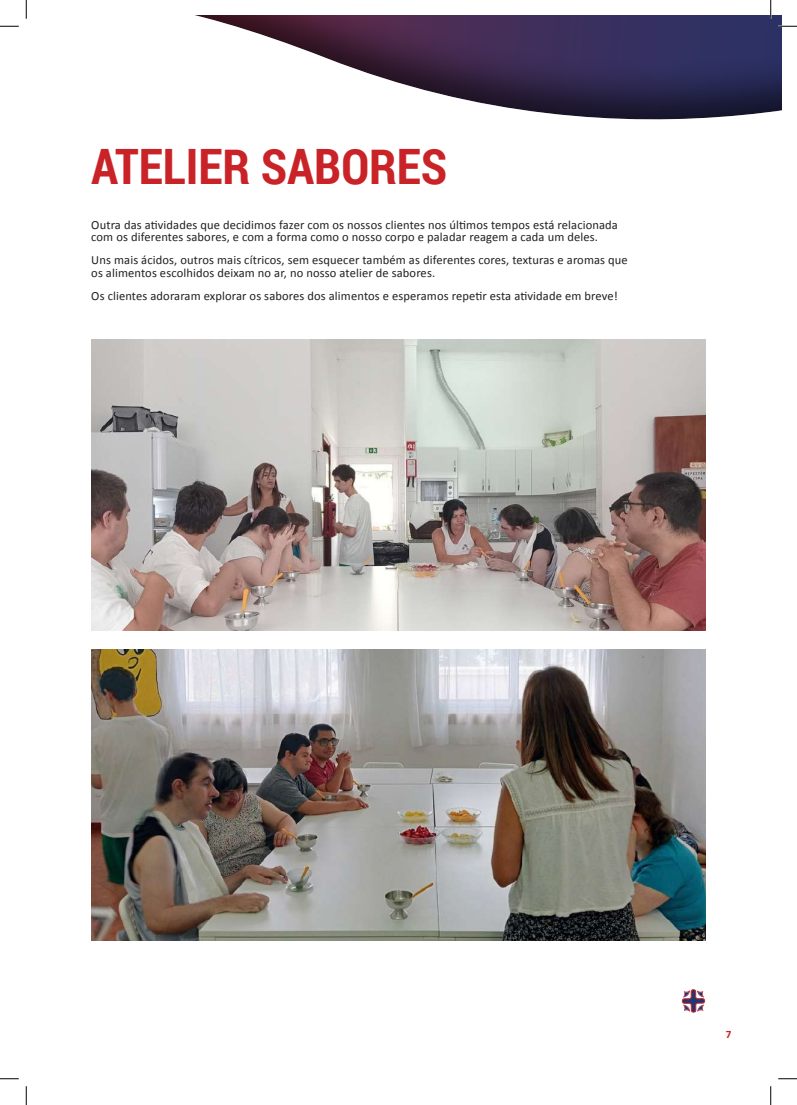
<style>
.page{position:relative;width:797px;height:1105px;background:#fff}
.page>*{position:absolute;margin:0;border:0;box-sizing:border-box;transform-origin:0 0}
.t1{font:700 48.75px "Roboto Condensed";color:#c92328}
.t2{font:12.5px/12.5px "Calibri";letter-spacing:.01em;color:#231f20}
.t3{font:700 11.25px "Calibri";color:#c92328}
</style>
<div class="page">
<img style="left:91px;top:650px;width:614px;height:290px">
<img style="left:91px;top:340px;width:614px;height:290px">
<svg style="left:198px;top:16px;width:583px;height:104px"></svg>
<svg style="left:681px;top:989px;width:24px;height:24px"></svg>
<svg style="left:0;top:25px;width:19px;height:2px"></svg>
<svg style="left:778px;top:25px;width:19px;height:2px"></svg>
<svg style="left:0;top:1078px;width:19px;height:1px"></svg>
<svg style="left:778px;top:1078px;width:19px;height:1px"></svg>
<svg style="left:25px;top:0;width:2px;height:19px"></svg>
<svg style="left:25px;top:1086px;width:2px;height:19px"></svg>
<svg style="left:770px;top:0;width:1px;height:19px"></svg>
<svg style="left:770px;top:1086px;width:1px;height:19px"></svg>
<h1 class="t1" style="left:91px;top:133px;width:357px">ATELIER SABORES</h1>
<p class="t2" style="left:91px;top:218px;width:528px">Outra das atividades que decidimos fazer com os nossos clientes nos últimos tempos está relacionada com os diferentes sabores, e com a forma como o nosso corpo e paladar reagem a cada um deles.</p>
<p class="t2" style="left:91px;top:253px;width:538px">Uns mais ácidos, outros mais cítricos, sem esquecer também as diferentes cores, texturas e aromas que os alimentos escolhidos deixam no ar, no nosso atelier de sabores.</p>
<p class="t2" style="left:91px;top:289px;width:528px">Os clientes adoraram explorar os sabores dos alimentos e esperamos repetir esta atividade em breve!</p>
<p class="t3" style="left:725px;top:1026px;width:7px">7</p>
</div>
